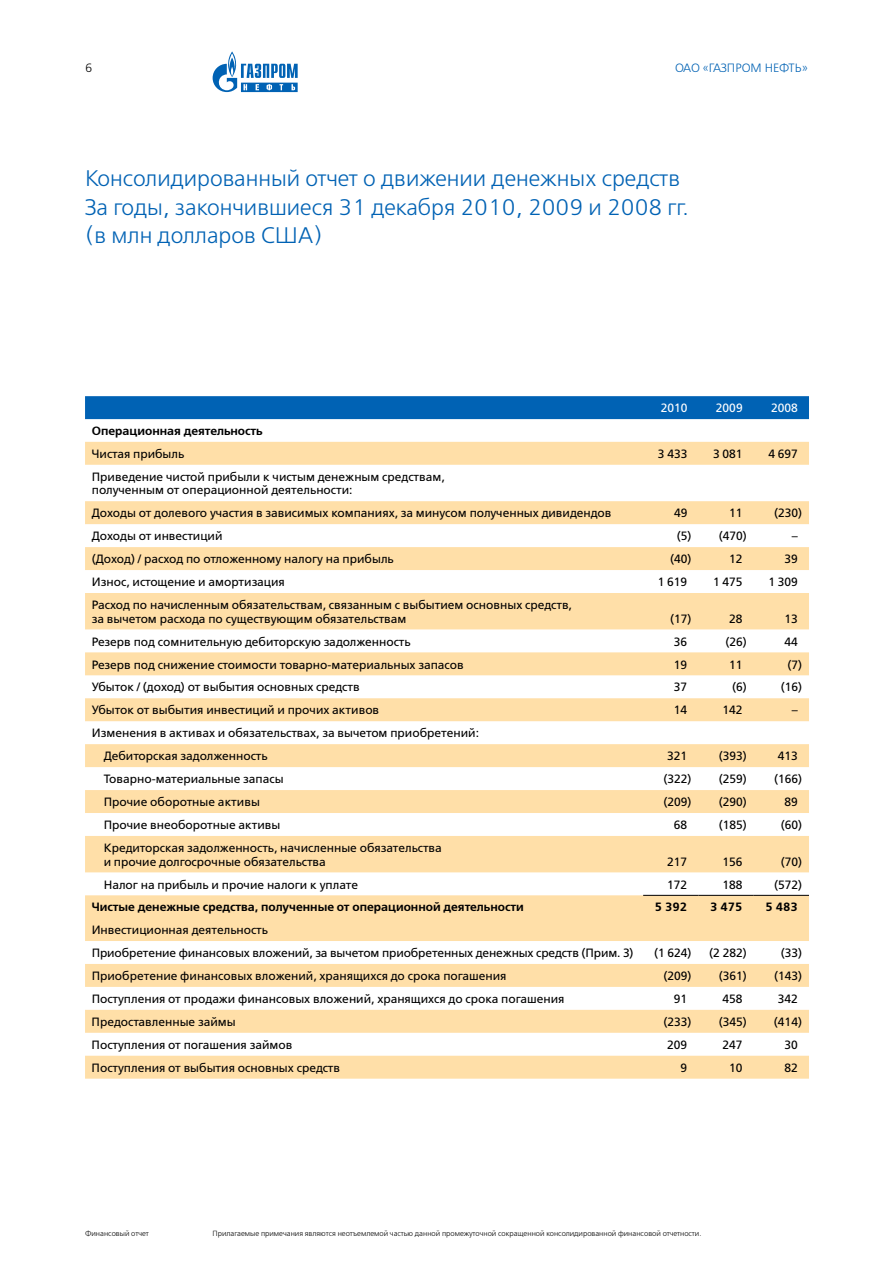
<style>
.page{position:relative;width:893px;height:1263px;background:#fff}
.page>*{position:absolute;margin:0;border:0;box-sizing:border-box;transform-origin:0 0}
.t1{font:22.5px/28.5px "Free Set Light C";color:#0062b4}
.t2{font:12px/13.5px "Free Set C";color:#000}
.t3{font:12px "Free Set Demi C";color:#000}
.t4{font:12px "Free Set Light C";color:#0062b4}
.t5{font:12px "Free Set C";color:#fff}
.t6{font:12px "Free Set Light C";color:#000}
.t7{font:7.5px "Free Set Light C";color:#000}
</style>
<div class="page">
<div style="left:85px;top:396px;width:724px;height:23px;background:#0062b4"></div>
<svg style="left:85px;top:442px;width:724px;height:637px;fill:#ffdfa8"></svg>
<hr style="left:643px;top:895px;width:55px;height:1px;background:#000">
<hr style="left:698px;top:895px;width:56px;height:1px;background:#000">
<hr style="left:754px;top:895px;width:55px;height:1px;background:#000">
<svg style="left:213px;top:51px;width:85px;height:41px"></svg>
<p class="t6" style="left:85px;top:62px;width:9px">6</p>
<p class="t4" style="left:675px;top:62px;width:9px">ОАО</p>
<p class="t4" style="left:703px;top:62px;width:107px">«ГАЗПРОМ НЕФТЬ»</p>
<h1 class="t1" style="left:85px;top:165px;width:605px">Консолидированный отчет о движении денежных средств<br>За годы, закончившиеся 31 декабря 2010, 2009 и 2008 гг. (в млн долларов США)</h1>
<p class="t5" style="left:661px;top:402px;width:28px">2010</p>
<p class="t5" style="left:716px;top:402px;width:28px">2009</p>
<p class="t5" style="left:771px;top:402px;width:28px">2008</p>
<p class="t3" style="left:92px;top:424px;width:172px">Операционная деятельность</p>
<p class="t2" style="left:92px;top:447px;width:94px">Чистая прибыль</p>
<p class="t2" style="left:658px;top:447px;width:31px">3 433</p>
<p class="t2" style="left:713px;top:447px;width:31px">3 081</p>
<p class="t2" style="left:768px;top:447px;width:31px">4 697</p>
<p class="t2" style="left:92px;top:470px;width:354px">Приведение чистой прибыли к чистым денежным средствам, полученным от операционной деятельности:</p>
<p class="t2" style="left:92px;top:507px;width:521px">Доходы от долевого участия в зависимых компаниях, за минусом полученных дивидендов</p>
<p class="t2" style="left:674px;top:507px;width:15px">49</p>
<p class="t2" style="left:729px;top:507px;width:15px">11</p>
<p class="t2" style="left:774px;top:507px;width:30px">(230)</p>
<p class="t2" style="left:92px;top:529px;width:132px">Доходы от инвестиций</p>
<p class="t2" style="left:677px;top:529px;width:71px">(5) (470)</p>
<p class="t2" style="left:792px;top:529px;width:7px">–</p>
<p class="t2" style="left:92px;top:552px;width:304px">(Доход) / расход по отложенному налогу на прибыль</p>
<p class="t2" style="left:670px;top:552px;width:23px">(40)</p>
<p class="t2" style="left:729px;top:552px;width:15px">12</p>
<p class="t2" style="left:784px;top:552px;width:15px">39</p>
<p class="t2" style="left:92px;top:575px;width:195px">Износ, истощение и амортизация</p>
<p class="t2" style="left:658px;top:575px;width:31px">1 619</p>
<p class="t2" style="left:713px;top:575px;width:31px">1 475</p>
<p class="t2" style="left:768px;top:575px;width:31px">1 309</p>
<p class="t2" style="left:92px;top:598px;width:482px">Расход по начисленным обязательствам, связанным с выбытием основных средств, за вычетом расхода по существующим обязательствам</p>
<p class="t2" style="left:670px;top:612px;width:23px">(17)</p>
<p class="t2" style="left:729px;top:612px;width:15px">28</p>
<p class="t2" style="left:784px;top:612px;width:15px">13</p>
<p class="t2" style="left:92px;top:635px;width:320px">Резерв под сомнительную дебиторскую задолженность</p>
<p class="t2" style="left:674px;top:635px;width:15px">36</p>
<p class="t2" style="left:725px;top:635px;width:23px">(26)</p>
<p class="t2" style="left:784px;top:635px;width:15px">44</p>
<p class="t2" style="left:92px;top:658px;width:374px">Резерв под снижение стоимости товарно-материальных запасов</p>
<p class="t2" style="left:674px;top:658px;width:15px">19</p>
<p class="t2" style="left:729px;top:658px;width:15px">11</p>
<p class="t2" style="left:787px;top:658px;width:16px">(7)</p>
<p class="t2" style="left:92px;top:681px;width:269px">Убыток / (доход) от выбытия основных средств</p>
<p class="t2" style="left:674px;top:681px;width:15px">37</p>
<p class="t2" style="left:732px;top:681px;width:16px">(6)</p>
<p class="t2" style="left:781px;top:681px;width:23px">(16)</p>
<p class="t2" style="left:92px;top:704px;width:289px">Убыток от выбытия инвестиций и прочих активов</p>
<p class="t2" style="left:674px;top:704px;width:15px">14</p>
<p class="t2" style="left:722px;top:704px;width:22px">142</p>
<p class="t2" style="left:792px;top:704px;width:7px">–</p>
<p class="t2" style="left:104px;top:722px;width:377px;line-height:23px;text-indent:-12px">Изменения в активах и обязательствах, за вычетом приобретений:<br>Дебиторская задолженность</p>
<p class="t2" style="left:667px;top:749px;width:22px">321</p>
<p class="t2" style="left:719px;top:749px;width:30px">(393)</p>
<p class="t2" style="left:778px;top:749px;width:22px">413</p>
<p class="t2" style="left:104px;top:772px;width:181px">Товарно-материальные запасы</p>
<p class="t2" style="left:663px;top:772px;width:30px">(322)</p>
<p class="t2" style="left:719px;top:772px;width:30px">(259)</p>
<p class="t2" style="left:774px;top:772px;width:30px">(166)</p>
<p class="t2" style="left:104px;top:795px;width:158px">Прочие оборотные активы</p>
<p class="t2" style="left:663px;top:795px;width:30px">(209)</p>
<p class="t2" style="left:719px;top:795px;width:30px">(290)</p>
<p class="t2" style="left:784px;top:795px;width:15px">89</p>
<p class="t2" style="left:104px;top:818px;width:178px">Прочие внеоборотные активы</p>
<p class="t2" style="left:674px;top:818px;width:15px">68</p>
<p class="t2" style="left:719px;top:818px;width:30px">(185)</p>
<p class="t2" style="left:781px;top:818px;width:23px">(60)</p>
<p class="t2" style="left:104px;top:841px;width:340px">Кредиторская задолженность, начисленные обязательства и прочие долгосрочные обязательства</p>
<p class="t2" style="left:667px;top:855px;width:22px">217</p>
<p class="t2" style="left:722px;top:855px;width:22px">156</p>
<p class="t2" style="left:781px;top:855px;width:23px">(70)</p>
<p class="t2" style="left:104px;top:878px;width:256px">Налог на прибыль и прочие налоги к уплате</p>
<p class="t2" style="left:667px;top:878px;width:22px">172</p>
<p class="t2" style="left:722px;top:878px;width:22px">188</p>
<p class="t2" style="left:774px;top:878px;width:30px">(572)</p>
<p class="t3" style="left:92px;top:900px;width:434px">Чистые денежные средства, полученные от операционной деятельности</p>
<p class="t3" style="left:655px;top:900px;width:34px">5 392</p>
<p class="t3" style="left:710px;top:900px;width:34px">3 475</p>
<p class="t3" style="left:765px;top:900px;width:34px">5 483</p>
<p class="t2" style="left:92px;top:919px;width:543px;line-height:23px">Инвестиционная деятельность<br>Приобретение финансовых вложений, за вычетом приобретенных денежных средств (Прим. 3)</p>
<p class="t2" style="left:654px;top:946px;width:39px">(1 624)</p>
<p class="t2" style="left:709px;top:946px;width:39px">(2 282)</p>
<p class="t2" style="left:781px;top:946px;width:23px">(33)</p>
<p class="t2" style="left:92px;top:969px;width:416px">Приобретение финансовых вложений, хранящихся до срока погашения</p>
<p class="t2" style="left:663px;top:969px;width:30px">(209)</p>
<p class="t2" style="left:719px;top:969px;width:30px">(361)</p>
<p class="t2" style="left:774px;top:969px;width:30px">(143)</p>
<p class="t2" style="left:92px;top:992px;width:474px">Поступления от продажи финансовых вложений, хранящихся до срока погашения</p>
<p class="t2" style="left:674px;top:992px;width:15px">91</p>
<p class="t2" style="left:722px;top:992px;width:22px">458</p>
<p class="t2" style="left:778px;top:992px;width:22px">342</p>
<p class="t2" style="left:92px;top:1015px;width:145px">Предоставленные займы</p>
<p class="t2" style="left:663px;top:1015px;width:30px">(233)</p>
<p class="t2" style="left:719px;top:1015px;width:30px">(345)</p>
<p class="t2" style="left:774px;top:1015px;width:30px">(414)</p>
<p class="t2" style="left:92px;top:1038px;width:202px">Поступления от погашения займов</p>
<p class="t2" style="left:667px;top:1038px;width:22px">209</p>
<p class="t2" style="left:722px;top:1038px;width:22px">247</p>
<p class="t2" style="left:784px;top:1038px;width:15px">30</p>
<p class="t2" style="left:92px;top:1061px;width:250px">Поступления от выбытия основных средств</p>
<p class="t2" style="left:680px;top:1061px;width:8px">9</p>
<p class="t2" style="left:729px;top:1061px;width:15px">10</p>
<p class="t2" style="left:784px;top:1061px;width:15px">82</p>
<p class="t7" style="left:85px;top:1229px;width:65px">Финансовый отчет</p>
<p class="t7" style="left:213px;top:1229px;width:490px">Прилагаемые примечания являются неотъемлемой частью данной промежуточной сокращенной консолидированной финансовой отчетности.</p>
</div>
